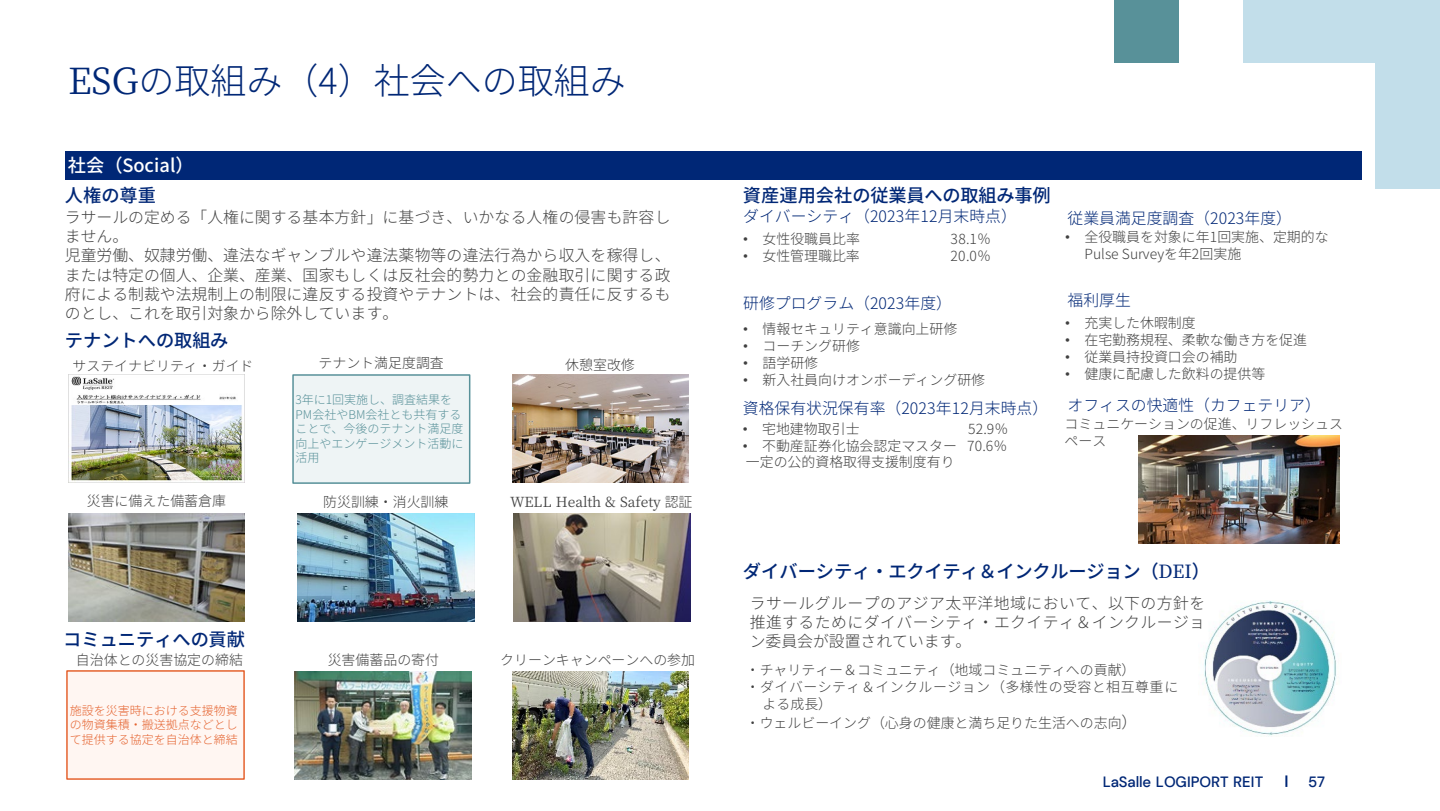
<style>
.page{position:relative;width:1440px;height:811px;background:#fff}
.page>*{position:absolute;margin:0;border:0;box-sizing:border-box;transform-origin:0 0}
.t1{font:300 36px "Noto Sans JP";color:#002776}
.t2{font:500 18.2px "Noto Sans JP";color:#002776}
.t3{font:500 18.2px "Noto Sans JP";color:#fff}
.t4{font:300 15.8px/19.2px "Noto Sans JP";color:#404040;text-align:justify}
.t5{font:300 15.8px "Noto Sans JP";color:#002776}
.t6{font:500 14.8px "DM Sans";letter-spacing:-.005em;color:#002776}
.t7{font:300 14px/16.8px "Noto Sans JP";color:#404040}
.t8{font:300 14px/16.8px "Noto Sans JP";letter-spacing:.035em;color:#404040}
.t9{font:14px "Noto Serif JP";color:#404040}
.t10{font:300 12px/14.4px "Noto Sans JP";color:#589199}
.t11{font:300 12px/14.4px "Noto Sans JP";color:#e5632f;text-align:justify}
.s1{font-family:"Noto Serif JP";font-weight:400}
.s2{font-family:"Arial";font-weight:400}
.s3{font-family:"Noto Sans JP";font-weight:300}
.s4{font-family:"Noto Serif JP"}
.s5{font-size:15.8px}
</style>
<div class="page">
<svg style="left:1285px;top:775px;width:2px;height:11px"></svg>
<div style="left:1376px;top:0;width:64px;height:188px;background:#c2deea"></div>
<div style="left:1243px;top:0;width:197px;height:62px;background:#c2deea"></div>
<div style="left:1114px;top:0;width:64px;height:62px;background:#589199"></div>
<div style="left:65px;top:151px;width:1296px;height:28px;background:#002776"></div>
<img style="left:513px;top:513px;width:177px;height:108px">
<img style="left:68px;top:513px;width:177px;height:108px">
<img style="left:68px;top:374px;width:177px;height:108px">
<div style="left:293px;top:375px;width:177px;height:108px;background:#eef4f5"></div>
<div style="left:292px;top:374px;width:178px;height:109px;border:2px solid #589199"></div>
<img style="left:512px;top:374px;width:177px;height:108px">
<img style="left:297px;top:513px;width:177px;height:108px">
<img style="left:295px;top:671px;width:177px;height:108px">
<img style="left:1139px;top:435px;width:201px;height:108px">
<img style="left:512px;top:671px;width:177px;height:107px">
<img style="left:1202px;top:600px;width:135px;height:136px">
<div style="left:67px;top:670px;width:177px;height:108px;background:#fff6f2"></div>
<div style="left:66px;top:670px;width:179px;height:109px;border:2px solid #e5632f"></div>
<p class="t1" style="left:68px;top:60px;width:559px"><span class="s1">ESG</span>の取組み（4）社会への取組み</p>
<p class="t3" style="left:68px;top:155px;width:127px">社会（Social）</p>
<p class="t4" style="left:65px;top:208px;width:607px">ラサールの定める「人権に関する基本方針」に基づき、いかなる人権の侵害も許容しません。</p>
<p class="t4" style="left:65px;top:246px;width:607px">児童労働、奴隷労働、違法なギャンブルや違法薬物等の違法行為から収入を稼得し、または特定の個人、企業、産業、国家もしくは反社会的勢力との金融取引に関する政府による制裁や法規制上の制限に違反する投資やテナントは、社会的責任に反するものとし、これを取引対象から除外しています。</p>
<p class="t2" style="left:65px;top:184px;width:93px">人権の尊重</p>
<p class="t2" style="left:743px;top:185px;width:309px">資産運用会社の従業員への取組み事例</p>
<p class="t5" style="left:743px;top:208px;width:275px">ダイバーシティ（2023年12月末時点）</p>
<p class="t7" style="left:743px;top:230px;width:118px"><span class="s2">•</span> 女性役職員比率</p>
<p class="t7" style="left:951px;top:230px;width:42px">38.1％</p>
<p class="t7" style="left:743px;top:247px;width:118px"><span class="s2">•</span> 女性管理職比率</p>
<p class="t7" style="left:951px;top:247px;width:42px">20.0％</p>
<p class="t5" style="left:1068px;top:209px;width:226px">従業員満足度調査（2023年度）</p>
<p class="t7" style="left:1084px;top:229px;width:246px;text-indent:-19px"><span class="s2">•</span> 全役職員を対象に年1回実施、定期的な<br>Pulse Surveyを年2回実施</p>
<p class="t5" style="left:743px;top:294px;width:210px">研修プログラム（2023年度）</p>
<p class="t5" style="left:1068px;top:291px;width:65px">福利厚生</p>
<p class="t7" style="left:1065px;top:314px;width:132px"><span class="s2">•</span> 充実した休暇制度</p>
<p class="t7" style="left:1065px;top:331px;width:243px"><span class="s2">•</span> 在宅勤務規程、柔軟な働き方を促進</p>
<p class="t7" style="left:1065px;top:348px;width:174px"><span class="s2">•</span> 従業員持投資口会の補助</p>
<p class="t7" style="left:1065px;top:365px;width:202px"><span class="s2">•</span> 健康に配慮した飲料の提供等</p>
<p class="t7" style="left:1065px;top:416px;width:280px">コミュニケーションの促進、リフレッシュスペース</p>
<p class="t7" style="left:743px;top:321px;width:216px"><span class="s2">•</span> 情報セキュリティ意識向上研修</p>
<p class="t7" style="left:743px;top:337px;width:118px"><span class="s2">•</span> コーチング研修</p>
<p class="t7" style="left:743px;top:354px;width:76px"><span class="s2">•</span> 語学研修</p>
<p class="t7" style="left:743px;top:371px;width:243px"><span class="s2">•</span> 新入社員向けオンボーディング研修</p>
<p class="t2" style="left:65px;top:330px;width:165px">テナントへの取組み</p>
<p class="t7" style="left:73px;top:358px;width:182px">サステイナビリティ・ガイド</p>
<p class="t7" style="left:319px;top:354px;width:127px">テナント満足度調査</p>
<p class="t7" style="left:565px;top:356px;width:71px">休憩室改修</p>
<p class="t10" style="left:296px;top:393px;width:169px">3年に1回実施し、調査結果を<br>PM会社やBM会社とも共有することで、今後のテナント満足度向上やエンゲージメント活動に活用</p>
<p class="t5" style="left:1068px;top:396px;width:255px">オフィスの快適性（カフェテリア）</p>
<p class="t5" style="left:743px;top:399px;width:307px">資格保有状況保有率（2023年12月末時点）</p>
<p class="t7" style="left:743px;top:420px;width:118px"><span class="s2">•</span> 宅地建物取引士</p>
<p class="t7" style="left:968px;top:420px;width:42px">52.9％</p>
<p class="t7" style="left:743px;top:437px;width:266px"><span class="s2">•</span> 不動産証券化協会認定マスター 70.6％</p>
<p class="t7" style="left:746px;top:454px;width:210px">一定の公的資格取得支援制度有り</p>
<p class="t7" style="left:87px;top:492px;width:141px">災害に備えた備蓄倉庫</p>
<p class="t7" style="left:323px;top:493px;width:127px">防災訓練・消火訓練</p>
<p class="t9" style="left:510px;top:493px;width:184px">WELL Health &amp; Safety <span class="s3">認証</span></p>
<p class="t2" style="left:63px;top:629px;width:183px">コミュニティへの貢献</p>
<p class="t7" style="left:76px;top:652px;width:169px">自治体との災害協定の締結</p>
<p class="t7" style="left:328px;top:651px;width:113px">災害備蓄品の寄付</p>
<p class="t7" style="left:500px;top:651px;width:196px">クリーンキャンペーンへの参加</p>
<p class="t11" style="left:70px;top:703px;width:169px">施設を災害時における支援物資の物資集積・搬送拠点などとして提供する協定を自治体と締結</p>
<p class="t2" style="left:743px;top:561px;width:469px">ダイバーシティ・エクイティ＆インクルージョン（<span class="s4">DEI</span>）</p>
<p class="t4" style="left:750px;top:593px;width:457px">ラサールグループのアジア太平洋地域において、以下の方針を推進するためにダイバーシティ・エクイティ＆インクルージョン委員会が設置されています。</p>
<p class="t7" style="left:746px;top:662px;width:391px">・チャリティー＆コミュニティ（地域コミュニティへの貢献）</p>
<p class="t8" style="left:763px;top:678px;width:417px;text-indent:-17px">・ダイバーシティ＆インクルージョン（多様性の受容と相互尊重による成長）</p>
<p class="t7" style="left:746px;top:714px;width:393px">・ウェルビーイング（心身の健康と満ち足りた生活への志向<span class="s5">）</span></p>
<p class="t6" style="left:1103px;top:772px;width:162px">LaSalle LOGIPORT REIT</p>
<p class="t6" style="left:1308px;top:772px;width:19px">57</p>
</div>
